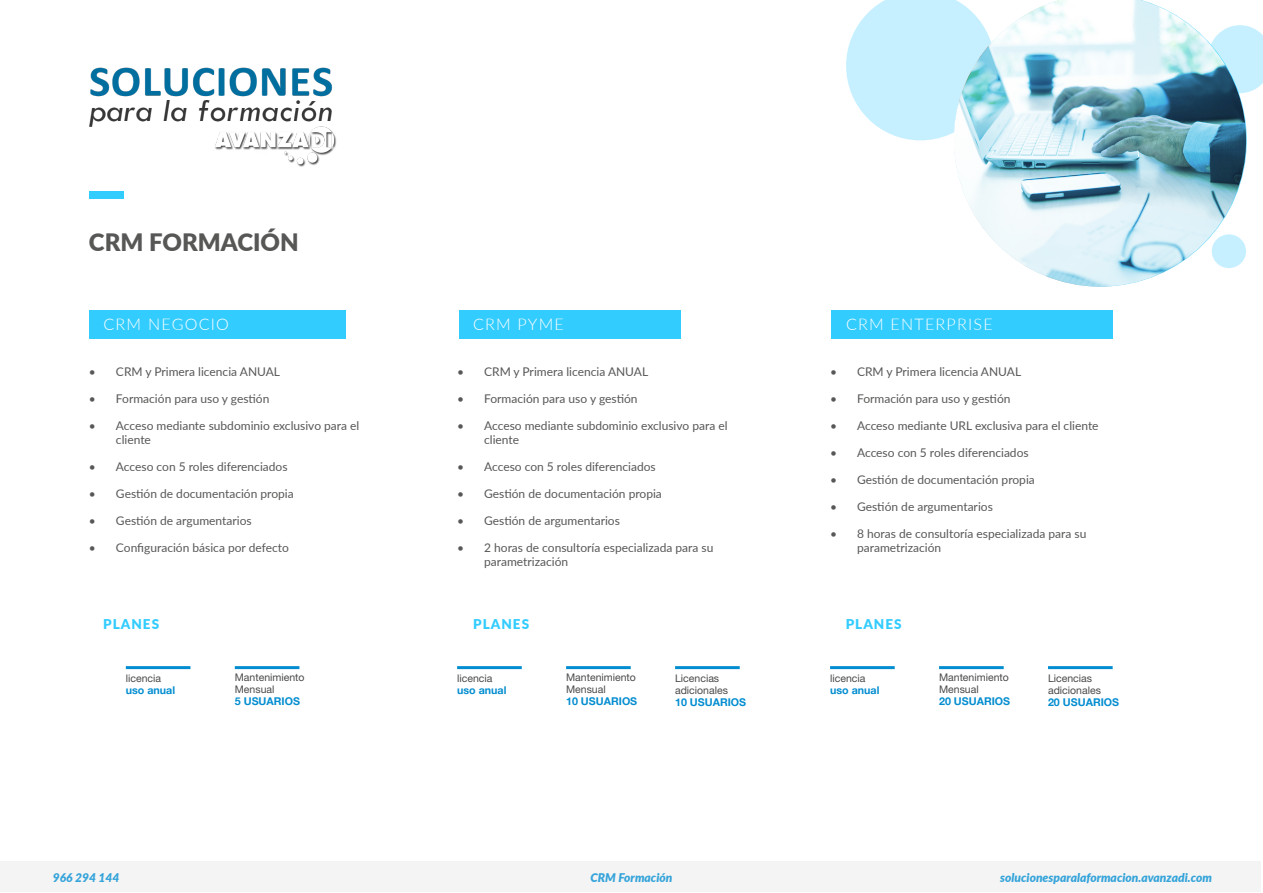
<style>
.page{position:relative;width:1263px;height:893px;background:#fff}
.page>*{position:absolute;margin:0;border:0;box-sizing:border-box;transform-origin:0 0}
.t1{font:900 24px "Lato";color:#575756}
.t2{font:300 16.05px "Lato";letter-spacing:.075em;color:#fff}
.t3{font:900 13.5px "Lato";letter-spacing:.075em;color:#3cf}
.t4{font:12px/14.4px "Lato";color:#575756}
.t5{font:italic 900 12px "Lato";color:#35a4da}
.t6{font:700 10.65px "Helvetica Neue";color:#038dd0}
.t7{font:10.5px/12px "Helvetica Neue";color:#4a4a49}
</style>
<div class="page">
<div style="left:89px;top:191px;width:35px;height:7px;background:#3cf"></div>
<div style="left:89px;top:310px;width:257px;height:29px;background:#3cf"></div>
<hr style="left:457px;top:666px;width:65px;height:3px;background:#038dd0">
<hr style="left:566px;top:666px;width:65px;height:3px;background:#038dd0">
<hr style="left:675px;top:666px;width:65px;height:3px;background:#038dd0">
<div style="left:459px;top:310px;width:221px;height:29px;background:#3cf"></div>
<hr style="left:830px;top:666px;width:65px;height:3px;background:#038dd0">
<hr style="left:939px;top:666px;width:65px;height:3px;background:#038dd0">
<hr style="left:1048px;top:666px;width:65px;height:3px;background:#038dd0">
<div style="left:831px;top:310px;width:282px;height:29px;background:#3cf"></div>
<hr style="left:126px;top:666px;width:64px;height:3px;background:#038dd0">
<hr style="left:235px;top:666px;width:64px;height:3px;background:#038dd0">
<div style="left:0;top:861px;width:1261px;height:31px;background:#f5f4f4"></div>
<img style="left:89px;top:67px;width:247px;height:100px">
<svg style="left:846px;top:0;width:108px;height:140px;background:#cef2ff"></svg>
<svg style="left:1247px;top:26px;width:16px;height:67px"></svg>
<svg style="left:954px;top:0;width:293px;height:287px"></svg>
<h1 class="t1" style="left:89px;top:224px;width:211px">CRM FORMACIÓN</h1>
<h2 class="t2" style="left:104px;top:313px;width:127px">CRM NEGOCIO</h2>
<p class="t4" style="left:89px;top:363px;width:193px">• CRM y Primera licencia ANUAL</p>
<p class="t4" style="left:89px;top:390px;width:182px">• Formación para uso y gestión</p>
<p class="t4" style="left:116px;top:417px;width:245px;text-indent:-27px">• Acceso mediante subdominio exclusivo para el cliente</p>
<p class="t4" style="left:89px;top:459px;width:200px">• Acceso con 5 roles diferenciados</p>
<p class="t4" style="left:89px;top:486px;width:206px">• Gestión de documentación propia</p>
<p class="t4" style="left:89px;top:513px;width:164px">• Gestión de argumentarios</p>
<p class="t4" style="left:89px;top:540px;width:201px">• Configuración básica por defecto</p>
<h2 class="t2" style="left:473px;top:313px;width:92px">CRM PYME</h2>
<p class="t4" style="left:457px;top:363px;width:193px">• CRM y Primera licencia ANUAL</p>
<p class="t4" style="left:457px;top:390px;width:182px">• Formación para uso y gestión</p>
<p class="t4" style="left:484px;top:417px;width:245px;text-indent:-27px">• Acceso mediante subdominio exclusivo para el cliente</p>
<p class="t4" style="left:457px;top:459px;width:200px">• Acceso con 5 roles diferenciados</p>
<p class="t4" style="left:457px;top:486px;width:206px">• Gestión de documentación propia</p>
<p class="t4" style="left:457px;top:513px;width:164px">• Gestión de argumentarios</p>
<p class="t4" style="left:484px;top:540px;width:231px;text-indent:-27px">• 2 horas de consultoría especializada para su parametrización</p>
<h2 class="t2" style="left:846px;top:313px;width:148px">CRM ENTERPRISE</h2>
<p class="t4" style="left:830px;top:363px;width:193px">• CRM y Primera licencia ANUAL</p>
<p class="t4" style="left:830px;top:390px;width:182px">• Formación para uso y gestión</p>
<p class="t4" style="left:830px;top:417px;width:270px">• Acceso mediante URL exclusiva para el cliente</p>
<p class="t4" style="left:830px;top:444px;width:200px">• Acceso con 5 roles diferenciados</p>
<p class="t4" style="left:830px;top:471px;width:206px">• Gestión de documentación propia</p>
<p class="t4" style="left:830px;top:498px;width:164px">• Gestión de argumentarios</p>
<p class="t4" style="left:857px;top:525px;width:231px;text-indent:-27px">• 8 horas de consultoría especializada para su parametrización</p>
<p class="t3" style="left:103px;top:614px;width:58px">PLANES</p>
<p class="t3" style="left:473px;top:614px;width:58px">PLANES</p>
<p class="t3" style="left:846px;top:614px;width:58px">PLANES</p>
<p class="t7" style="left:126px;top:672px;width:37px">licencia</p>
<p class="t6" style="left:126px;top:683px;width:51px">uso anual</p>
<p class="t7" style="left:235px;top:672px;width:71px">Mantenimiento<br>Mensual</p>
<p class="t6" style="left:235px;top:695px;width:67px">5 USUARIOS</p>
<p class="t7" style="left:457px;top:672px;width:37px">licencia</p>
<p class="t6" style="left:457px;top:683px;width:51px">uso anual</p>
<p class="t7" style="left:566px;top:672px;width:71px">Mantenimiento<br>Mensual</p>
<p class="t6" style="left:566px;top:695px;width:73px">10 USUARIOS</p>
<p class="t7" style="left:675px;top:672px;width:54px">Licencias adicionales</p>
<p class="t6" style="left:675px;top:695px;width:73px">10 USUARIOS</p>
<p class="t7" style="left:830px;top:672px;width:37px">licencia</p>
<p class="t6" style="left:830px;top:683px;width:51px">uso anual</p>
<p class="t7" style="left:939px;top:672px;width:71px">Mantenimiento<br>Mensual</p>
<p class="t6" style="left:939px;top:695px;width:73px">20 USUARIOS</p>
<p class="t7" style="left:1048px;top:672px;width:54px">Licencias adicionales</p>
<p class="t6" style="left:1048px;top:695px;width:73px">20 USUARIOS</p>
<p class="t5" style="left:53px;top:868px;width:68px">966 294 144</p>
<p class="t5" style="left:590px;top:868px;width:83px">CRM Formación</p>
<p class="t5" style="left:1000px;top:868px;width:213px">solucionesparalaformacion.avanzadi.com</p>
</div>
